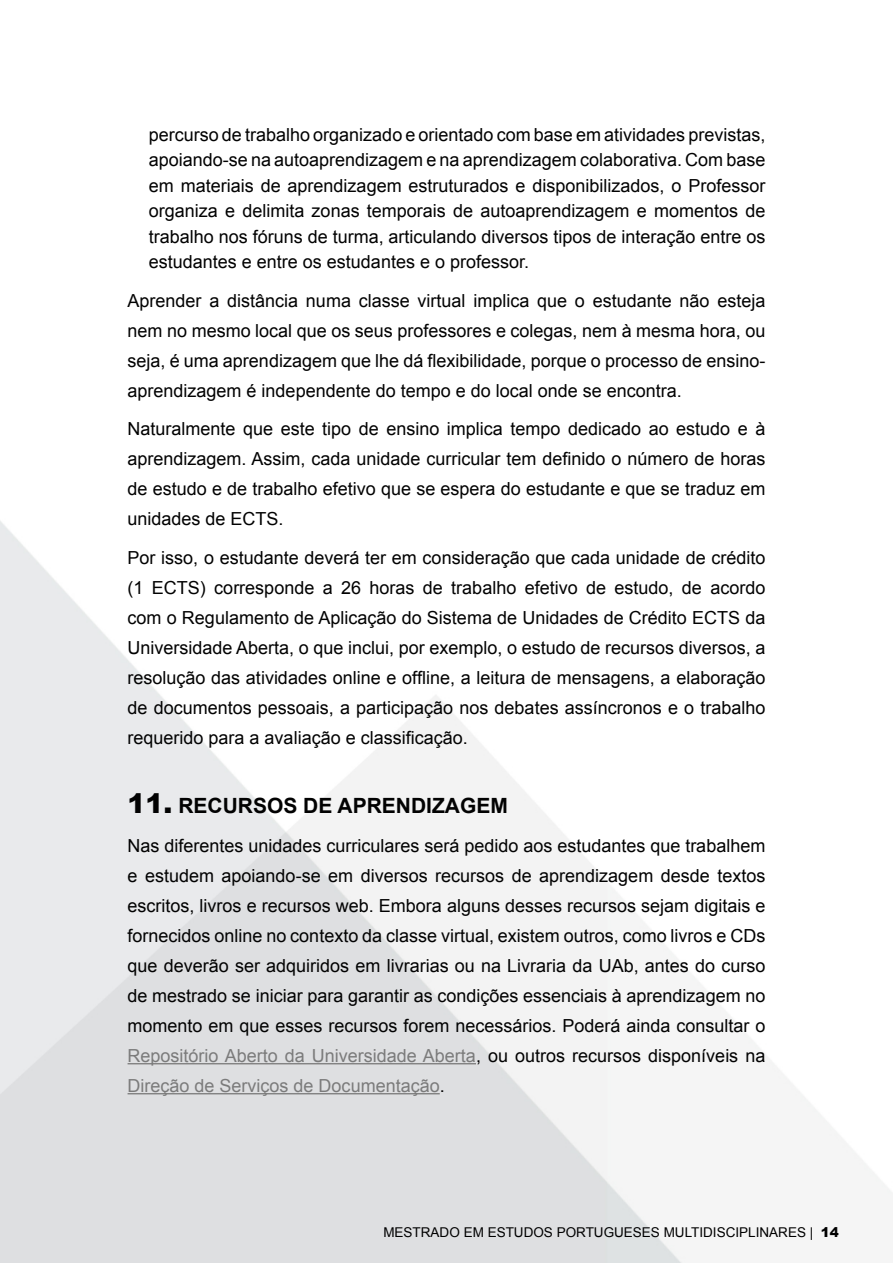
<style>
.page{position:relative;width:893px;height:1263px;background:#fff}
.page>*{position:absolute;margin:0;border:0;box-sizing:border-box;transform-origin:0 0}
.t1{font:700 21px "Arial";color:#020202}
.t2{font:18px/30px "Arial";color:#020202;text-align:justify}
.t3{font:13.5px "Arial";color:#000}
.s1{font-weight:900;font-size:27px}
.s2{color:#7b7b7b}
.s3{font-weight:900}
</style>
<div class="page">
<hr style="left:128px;top:1063px;width:348px;height:1px;background:#7b7b7b">
<hr style="left:128px;top:1093px;width:312px;height:1px;background:#7b7b7b">
<p class="t2" style="left:149px;top:122px;width:618px;line-height:25.5px">percurso de trabalho organizado e orientado com base em atividades previstas, apoiando-se na autoaprendizagem e na aprendizagem colaborativa. Com base em materiais de aprendizagem estruturados e disponibilizados, o Professor organiza e delimita zonas temporais de autoaprendizagem e momentos de trabalho nos fóruns de turma, articulando diversos tipos de interação entre os estudantes e entre os estudantes e o professor.</p>
<p class="t2" style="left:128px;top:286px;width:639px">Aprender a distância numa classe virtual implica que o estudante não esteja nem no mesmo local que os seus professores e colegas, nem à mesma hora, ou seja, é uma aprendizagem que lhe dá flexibilidade, porque o processo de ensino&shy;aprendizagem é independente do tempo e do local onde se encontra.</p>
<p class="t2" style="left:128px;top:414px;width:639px">Naturalmente que este tipo de ensino implica tempo dedicado ao estudo e à aprendizagem. Assim, cada unidade curricular tem definido o número de horas de estudo e de trabalho efetivo que se espera do estudante e que se traduz em unidades de ECTS.</p>
<p class="t2" style="left:128px;top:543px;width:639px">Por isso, o estudante deverá ter em consideração que cada unidade de crédito (1 ECTS) corresponde a 26 horas de trabalho efetivo de estudo, de acordo com o Regulamento de Aplicação do Sistema de Unidades de Crédito ECTS da Universidade Aberta, o que inclui, por exemplo, o estudo de recursos diversos, a resolução das atividades online e offline, a leitura de mensagens, a elaboração de documentos pessoais, a participação nos debates assíncronos e o trabalho requerido para a avaliação e classificação.</p>
<p class="t1" style="left:128px;top:792px;width:382px"><span class="s1">11.</span> RECURSOS DE APRENDIZAGEM</p>
<p class="t2" style="left:128px;top:831px;width:639px">Nas diferentes unidades curriculares será pedido aos estudantes que trabalhem e estudem apoiando-se em diversos recursos de aprendizagem desde textos escritos, livros e recursos web. Embora alguns desses recursos sejam digitais e fornecidos online no contexto da classe virtual, existem outros, como livros e CDs que deverão ser adquiridos em livrarias ou na Livraria da UAb, antes do curso de mestrado se iniciar para garantir as condições essenciais à aprendizagem no momento em que esses recursos forem necessários. Poderá ainda consultar o <span class="s2">Repositório Aberto da Universidade Aberta</span>, ou outros recursos disponíveis na <span class="s2">Direção de Serviços de Documentação</span>.</p>
<p class="t3" style="left:383px;top:1224px;width:457px">MESTRADO EM ESTUDOS PORTUGUESES MULTIDISCIPLINARES | <span class="s3">14</span></p>
</div>
